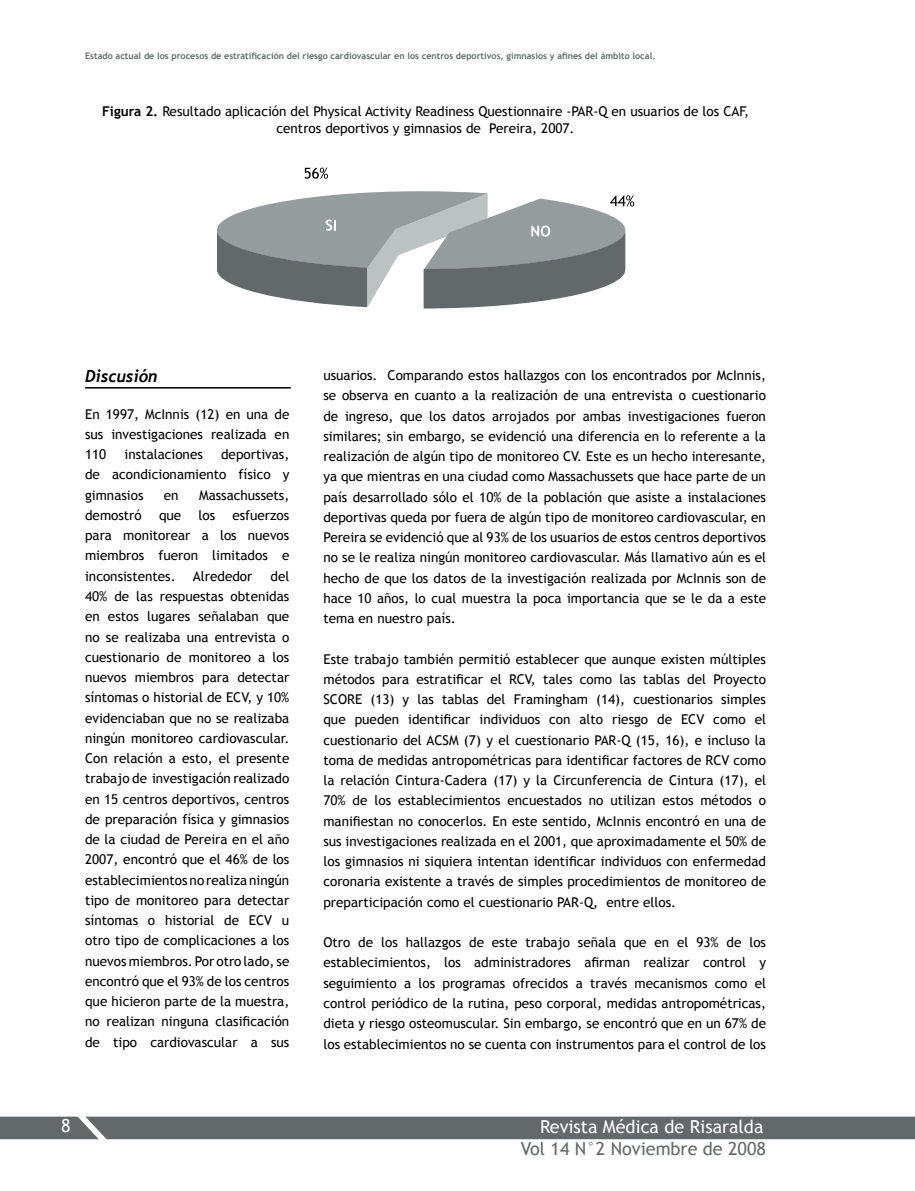
<style>
.page{position:relative;width:915px;height:1191px;background:#fff}
.page>*{position:absolute;margin:0;border:0;box-sizing:border-box;transform-origin:0 0}
.t1{font:18px "Trebuchet MS";color:#fff}
.t2{font:18px "Trebuchet MS";color:#626968}
.t3{font:italic 700 16.5px "Trebuchet";color:#000}
.t4{font:13.5px/20.2px "Trebuchet MS";color:#000;text-align:justify}
.t5{font:700 9px "Trebuchet MS";color:#626968}
.s1{font-weight:700}
</style>
<div class="page">
<hr style="left:85px;top:387px;width:206px;height:1px;background:#000">
<svg style="left:304px;top:168px;width:24px;height:11px"></svg>
<svg style="left:217px;top:191px;width:417px;height:117px"></svg>
<div style="left:0;top:1116px;width:914px;height:23px;background:#626968"></div>
<p class="t5" style="left:85px;top:51px;width:572px">Estado actual de los procesos de estratificación del riesgo cardiovascular en los centros deportivos, gimnasios y afines del ámbito local.</p>
<p class="t4" style="left:102px;top:104px;width:648px;line-height:16.2px;text-align:center"><span class="s1">Figura 2.</span> Resultado aplicación del Physical Activity Readiness Questionnaire -PAR-Q en usuarios de los CAF, centros deportivos y gimnasios de Pereira, 2007.</p>
<p class="t3" style="left:85px;top:367px;width:74px">Discusión</p>
<p class="t4" style="left:85px;top:404px;width:206px">En 1997, McInnis (12) en una de sus investigaciones realizada en 110</p>
<p class="t4" style="left:85px;top:444px;width:206px;text-indent:136px">deportivas, de acondicionamiento físico y gimnasios</p>
<p class="t4" style="left:124px;top:444px;width:80px">instalaciones</p>
<p class="t4" style="left:164px;top:485px;width:16px">en</p>
<p class="t4" style="left:199px;top:485px;width:92px">Massachussets,</p>
<p class="t4" style="left:85px;top:505px;width:58px">demostró</p>
<p class="t4" style="left:159px;top:505px;width:24px">que</p>
<p class="t4" style="left:198px;top:505px;width:18px">los</p>
<p class="t4" style="left:85px;top:505px;width:206px;text-indent:147px">esfuerzos para monitorear a los nuevos miembros fueron limitados e inconsistentes.</p>
<p class="t4" style="left:85px;top:566px;width:206px;text-indent:185px">del 40% de las respuestas obtenidas en estos lugares señalaban que no se realizaba una entrevista o cuestionario de monitoreo a los nuevos miembros para detectar síntomas o historial de ECV, y 10% evidenciaban que no se realizaba ningún monitoreo cardiovascular.<br>Con relación a esto, el presente trabajo de investigación realizado en 15 centros deportivos, centros de preparación física y gimnasios de la ciudad de Pereira en el año 2007, encontró que el 46% de los establecimientos no realiza ningún tipo de monitoreo para detectar síntomas o historial de ECV u otro tipo de complicaciones a los nuevos miembros. Por otro lado, se encontró que el 93% de los centros que hicieron parte de la muestra, no realizan ninguna clasificación de tipo cardiovascular a sus</p>
<p class="t4" style="left:193px;top:566px;width:61px">Alrededor</p>
<p class="t4" style="left:323px;top:365px;width:444px">usuarios. Comparando estos hallazgos con los encontrados por McInnis, se observa en cuanto a la realización de una entrevista o cuestionario de ingreso, que los datos arrojados por ambas investigaciones fueron similares; sin embargo, se evidenció una diferencia en lo referente a la realización de algún tipo de monitoreo CV. Este es un hecho interesante, ya que mientras en una ciudad como Massachussets que hace parte de un país desarrollado sólo el 10% de la población que asiste a instalaciones deportivas queda por fuera de algún tipo de monitoreo cardiovascular, en Pereira se evidenció que al 93% de los usuarios de estos centros deportivos no se le realiza ningún monitoreo cardiovascular. Más llamativo aún es el hecho de que los datos de la investigación realizada por McInnis son de hace 10 años, lo cual muestra la poca importancia que se le da a este tema en nuestro país.</p>
<p class="t4" style="left:323px;top:649px;width:444px">Este trabajo también permitió establecer que aunque existen múltiples métodos para estratificar el RCV, tales como las tablas del Proyecto SCORE (13) y las tablas del Framingham (14), cuestionarios simples que pueden identificar individuos con alto riesgo de ECV como el cuestionario del ACSM (7) y el cuestionario PAR-Q (15, 16), e incluso la toma de medidas antropométricas para identificar factores de RCV como la relación Cintura-Cadera (17) y la Circunferencia de Cintura (17), el 70% de los establecimientos encuestados no utilizan estos métodos o manifiestan no conocerlos. En este sentido, McInnis encontró en una de sus investigaciones realizada en el 2001, que aproximadamente el 50% de los gimnasios ni siquiera intentan identificar individuos con enfermedad coronaria existente a través de simples procedimientos de monitoreo de preparticipación como el cuestionario PAR-Q, entre ellos.</p>
<p class="t4" style="left:323px;top:932px;width:444px">Otro de los hallazgos de este trabajo señala que en el 93% de los establecimientos, los administradores afirman realizar control y seguimiento a los programas ofrecidos a través mecanismos como el control periódico de la rutina, peso corporal, medidas antropométricas, dieta y riesgo osteomuscular. Sin embargo, se encontró que en un 67% de los establecimientos no se cuenta con instrumentos para el control de los</p>
<h1 class="t1" style="left:61px;top:1115px;width:11px">8</h1>
<h1 class="t1" style="left:540px;top:1116px;width:225px">Revista Médica de Risaralda</h1>
<h1 class="t2" style="left:520px;top:1137px;width:246px">Vol 14 N°2 Noviembre de 2008</h1>
</div>
